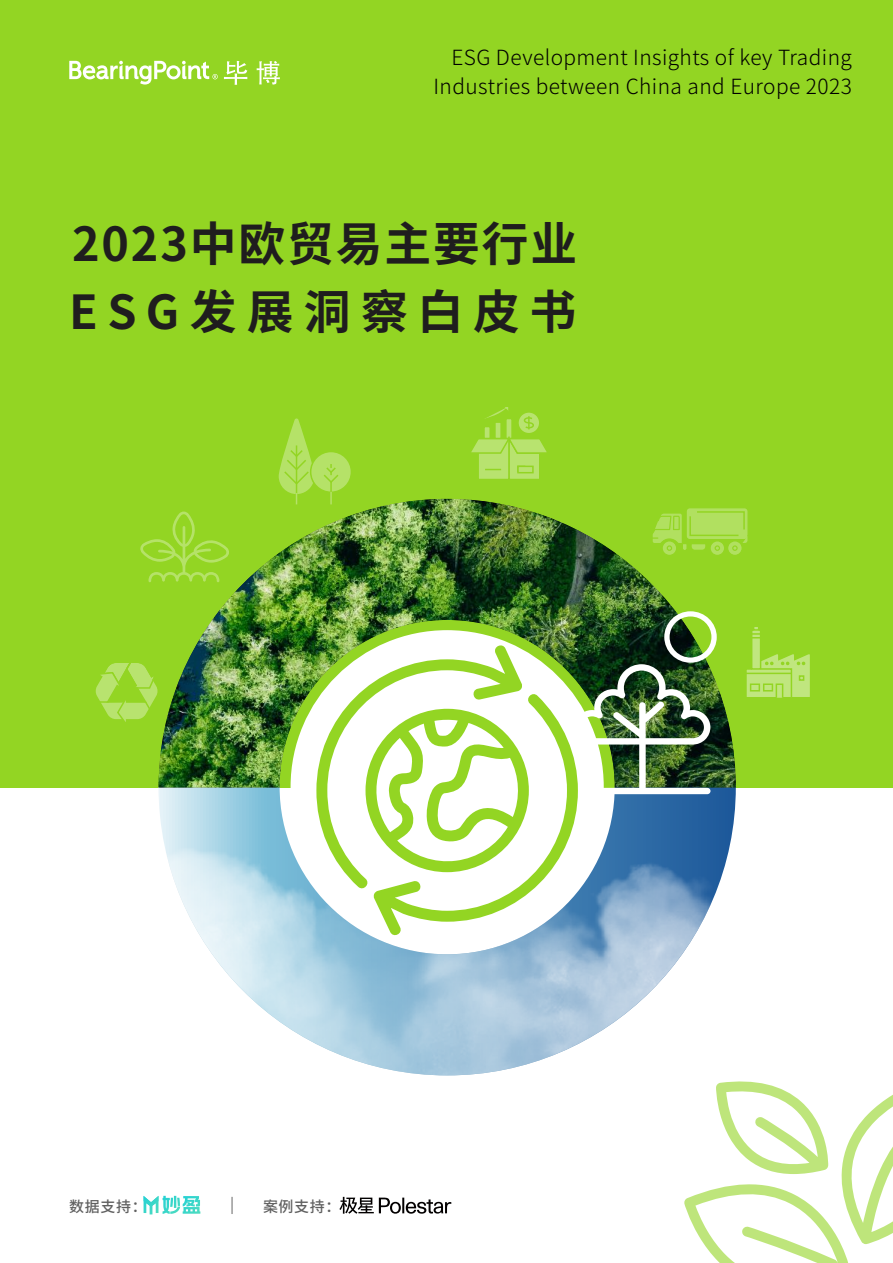
<style>
.page{position:relative;width:893px;height:1263px;background:#fff}
.page>*{position:absolute;margin:0;border:0;box-sizing:border-box;transform-origin:0 0}
.t1{font:700 46.8px/67.7px "Source Han Sans CN";letter-spacing:.04em;color:#1f1d1e}
.t2{font:300 20.85px/29.1px "Source Han Sans CN";letter-spacing:.02em;color:#000;text-align:right}
.t3{font:500 15px "Source Han Sans SC";letter-spacing:.04em;color:#606060}
</style>
<div class="page">
<div style="left:0;top:0;width:893px;height:788px;background:#93d523"></div>
<svg style="left:140px;top:539px;width:18px;height:43px"></svg>
<img style="left:158px;top:787px;width:578px;height:288px">
<svg style="left:69px;top:61px;width:149px;height:24px"></svg>
<svg style="left:224px;top:61px;width:23px;height:24px"></svg>
<svg style="left:257px;top:61px;width:23px;height:24px"></svg>
<img style="left:158px;top:499px;width:578px;height:288px">
<svg style="left:684px;top:1081px;width:209px;height:182px"></svg>
<img style="left:558px;top:611px;width:159px;height:183px">
<svg style="left:746px;top:627px;width:64px;height:71px"></svg>
<hr style="left:746px;top:673px;width:45px;height:1px;background:#93d523">
<svg style="left:471px;top:407px;width:76px;height:72px"></svg>
<div style="left:686px;top:507px;width:63px;height:33px;background:#b1e060;border:1px solid #93d523;border-radius:4px"></div>
<svg style="left:651px;top:510px;width:98px;height:46px"></svg>
<svg style="left:277px;top:418px;width:39px;height:86px"></svg>
<svg style="left:311px;top:451px;width:40px;height:41px"></svg>
<div style="left:310px;top:451px;width:42px;height:42px;border:2px solid #93d523;border-radius:50%"></div>
<hr style="left:330px;top:464px;width:2px;height:40px;background:#93d523">
<svg style="left:330px;top:492px;width:2px;height:12px"></svg>
<svg style="left:322px;top:466px;width:18px;height:18px"></svg>
<svg style="left:95px;top:661px;width:64px;height:66px"></svg>
<svg style="left:316px;top:642px;width:262px;height:296px"></svg>
<svg style="left:231px;top:1197px;width:2px;height:17px"></svg>
<svg style="left:144px;top:1196px;width:56px;height:18px"></svg>
<svg style="left:339px;top:1197px;width:112px;height:17px"></svg>
<p class="t2" style="left:433px;top:43px;width:420px">ESG Development Insights of key Trading<br>Industries between China and Europe 2023</p>
<h1 class="t1" style="left:69px;top:211px;width:509px">2023中欧贸易主要行业<br>ESG发展洞察白皮书</h1>
<p class="t3" style="left:69px;top:1198px;width:79px">数据支持：</p>
<p class="t3" style="left:263px;top:1198px;width:79px">案例支持：</p>
</div>
